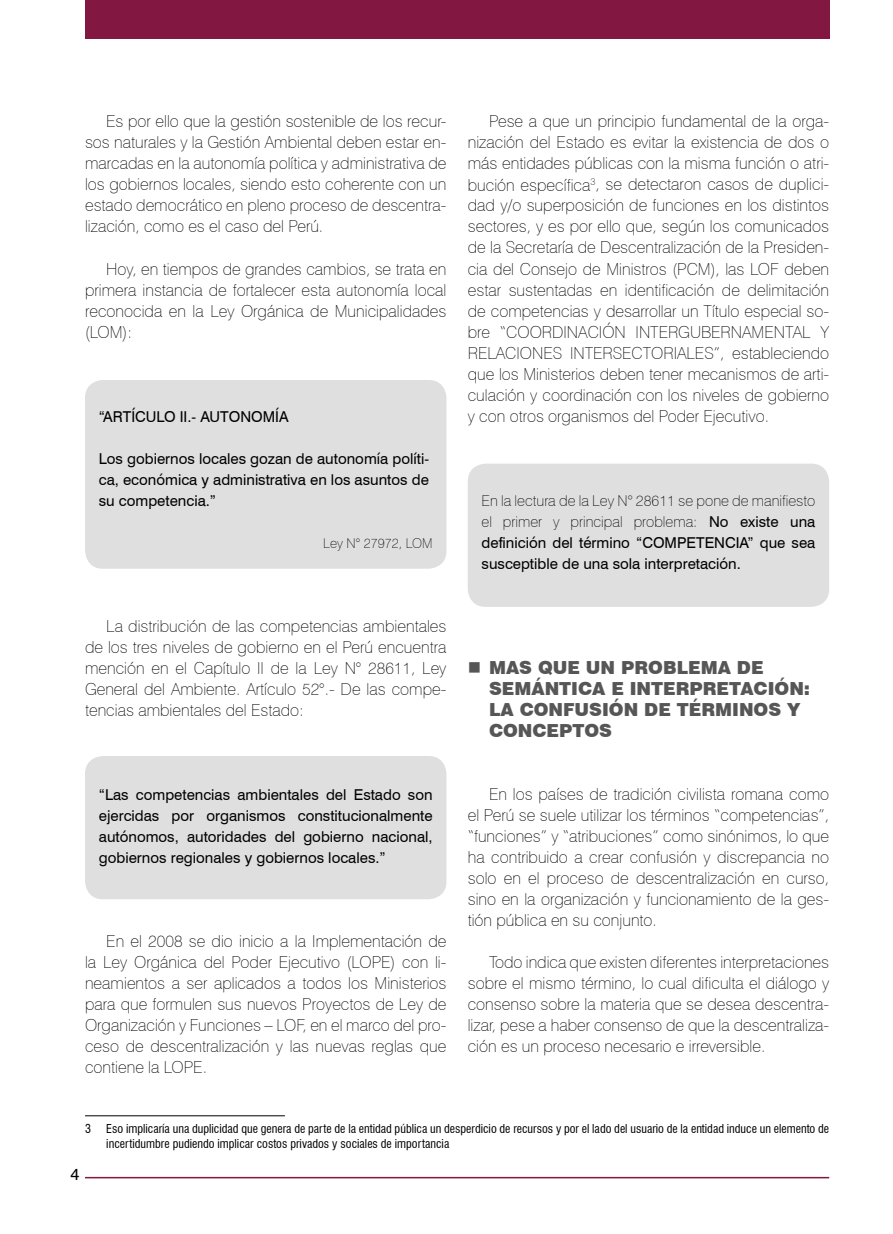
<style>
.page{position:relative;width:893px;height:1234px;background:#fff}
.page>*{position:absolute;margin:0;border:0;box-sizing:border-box;transform-origin:0 0}
.t1{font:900 18px/21px "Swiss 721 BT";color:#575656}
.t2{font:100 16.5px/21px "Swiss 721 BT";color:#000;text-align:justify}
.t3{font:16.5px "Swiss 721 BT";color:#000}
.t4{font:15px/21px "Swiss 721 BT";color:#000;text-align:justify}
.t5{font:100 13.5px "Swiss 721 BT";color:#000}
.t6{font:condensed 12px/14.4px "Swiss 721 BT";color:#000}
.s1{font-weight:100}
</style>
<div class="page">
<div style="left:85px;top:0;width:744px;height:39px;background:#821841"></div>
<hr style="left:85px;top:1176px;width:744px;height:2px;background:#821841">
<hr style="left:85px;top:1115px;width:200px;height:1px;background:#000">
<div style="left:85px;top:380px;width:361px;height:188px;background:#dfdfdf;border-radius:18px"></div>
<div style="left:85px;top:755px;width:361px;height:144px;background:#dfdfdf;border-radius:18px"></div>
<div style="left:468px;top:463px;width:361px;height:143px;background:#dfdfdf;border-radius:18px"></div>
<p class="t2" style="left:85px;top:112px;width:363px;text-indent:21px">Es por ello que la gestión sostenible de los recur&shy;sos naturales y la Gestión Ambiental deben estar en&shy;marcadas en la autonomía política y administrativa de los gobiernos locales, siendo esto coherente con un estado democrático en pleno proceso de descentra&shy;lización, como es el caso del Perú.</p>
<p class="t2" style="left:85px;top:259px;width:363px;text-indent:21px">Hoy, en tiempos de grandes cambios, se trata en primera instancia de fortalecer esta autonomía local reconocida en la Ley Orgánica de Municipalidades (LOM):</p>
<p class="t4" style="left:99px;top:407px;width:191px">“ARTÍCULO II.- AUTONOMÍA</p>
<p class="t4" style="left:99px;top:449px;width:332px">Los gobiernos locales gozan de autonomía políti&shy;ca, económica y administrativa en los asuntos de su competencia.”</p>
<p class="t5" style="left:323px;top:537px;width:111px">Ley N° 27972, LOM</p>
<p class="t2" style="left:85px;top:616px;width:363px;text-indent:21px">La distribución de las competencias ambientales de los tres niveles de gobierno en el Perú encuentra mención en el Capítulo II de la Ley N° 28611, Ley General del Ambiente. Artículo 52°.- De las compe&shy;tencias ambientales del Estado:</p>
<p class="t4" style="left:99px;top:785px;width:335px">“Las competencias ambientales del Estado son ejercidas por organismos constitucionalmente autónomos, autoridades del gobierno nacional, gobiernos regionales y gobiernos locales.”</p>
<p class="t2" style="left:85px;top:932px;width:363px;text-indent:21px">En el 2008 se dio inicio a la Implementación de la Ley Orgánica del Poder Ejecutivo (LOPE) con li&shy;neamientos a ser aplicados a todos los Ministerios para que formulen sus nuevos Proyectos de Ley de Organización y Funciones – LOF, en el marco del pro&shy;ceso de descentralización y las nuevas reglas que contiene la LOPE.</p>
<p class="t2" style="left:468px;top:113px;width:363px;text-indent:21px">Pese a que un principio fundamental de la orga&shy;nización del Estado es evitar la existencia de dos o más entidades públicas con la misma función o atri&shy;bución específica<sup>3</sup>, se detectaron casos de duplici&shy;dad y/o superposición de funciones en los distintos sectores, y es por ello que, según los comunicados de la Secretaría de Descentralización de la Presiden&shy;cia del Consejo de Ministros (PCM), las LOF deben estar sustentadas en identificación de delimitación de competencias y desarrollar un Título especial so&shy;bre “COORDINACIÓN INTERGUBERNAMENTAL Y RELACIONES INTERSECTORIALES”, estableciendo que los Ministerios deben tener mecanismos de arti&shy;culación y coordinación con los niveles de gobierno y con otros organismos del Poder Ejecutivo.</p>
<p class="t4" style="left:482px;top:491px;width:335px"><span class="s1">En la lectura de la Ley N° 28611 se pone de manifiesto el primer y principal problema:</span> No existe una definición del término “COMPETENCIA” que sea susceptible de una sola interpretación.</p>
<p class="t1" style="left:489px;top:657px;width:322px">MAS QUE UN PROBLEMA DE<br>SEMÁNTICA E INTERPRETACIÓN:<br>LA CONFUSIÓN DE TÉRMINOS Y<br>CONCEPTOS</p>
<p class="t2" style="left:468px;top:784px;width:363px;text-indent:21px">En los países de tradición civilista romana como el Perú se suele utilizar los términos “competencias”, “funciones” y “atribuciones” como sinónimos, lo que ha contribuido a crear confusión y discrepancia no solo en el proceso de descentralización en curso, sino en la organización y funcionamiento de la ges&shy;tión pública en su conjunto.</p>
<p class="t2" style="left:468px;top:952px;width:363px;text-indent:21px">Todo indica que existen diferentes interpretaciones sobre el mismo término, lo cual dificulta el diálogo y consenso sobre la materia que se desea descentra&shy;lizar, pese a haber consenso de que la descentraliza&shy;ción es un proceso necesario e irreversible.</p>
<p class="t6" style="left:85px;top:1122px;width:7px">3</p>
<p class="t6" style="left:106px;top:1122px;width:724px">Eso implicaría una duplicidad que genera de parte de la entidad pública un desperdicio de recursos y por el lado del usuario de la entidad induce un elemento de incertidumbre pudiendo implicar costos privados y sociales de importancia</p>
<p class="t3" style="left:71px;top:1166px;width:11px">4</p>
</div>
